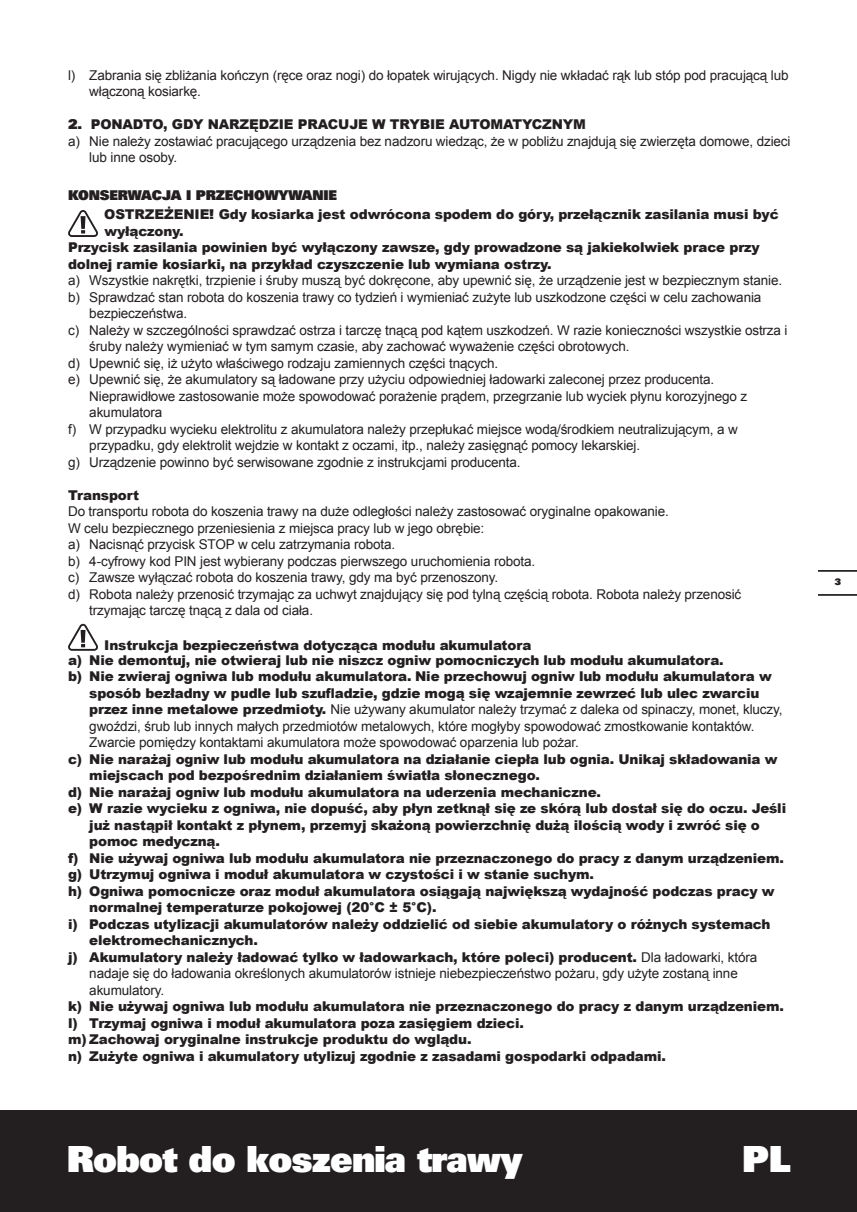
<style>
.page{position:relative;width:857px;height:1212px;background:#fff}
.page>*{position:absolute;margin:0;border:0;box-sizing:border-box;transform-origin:0 0}
.t1{font:900 36px "Univers";letter-spacing:-.025em;color:#fff}
.t2{font:13.5px/16.5px "Arial";letter-spacing:-.01em;color:#231f20}
.t3{font:900 13.5px/16.5px "Arial";letter-spacing:-.01em;color:#231f20}
.t4{font:900 13.5px "Univers";letter-spacing:-.01em;color:#231f20}
.t5{font:900 9px "Univers";color:#231f20}
.s1{font-family:"Univers"}
.s2{font-weight:900}
.s3{font-weight:400}
</style>
<div class="page">
<div style="left:0;top:1110px;width:857px;height:102px;background:#231f20"></div>
<hr style="left:819px;top:594px;width:38px;height:2px;background:#000">
<hr style="left:819px;top:570px;width:38px;height:2px;background:#000">
<svg style="left:68px;top:210px;width:30px;height:27px"></svg>
<svg style="left:68px;top:624px;width:30px;height:27px"></svg>
<p class="t2" style="left:89px;top:67px;width:701px;text-indent:-21px">l) Zabrania się zbliżania kończyn (ręce oraz nogi) do łopatek wirujących. Nigdy nie wkładać rąk lub stóp pod pracującą lub włączoną kosiarkę.</p>
<p class="t3" style="left:68px;top:116px;width:519px"><span class="s1">2.</span> PONADTO, GDY NARZĘDZIE PRACUJE W TRYBIE AUTOMATYCZNYM</p>
<p class="t2" style="left:68px;top:133px;width:724px">a) Nie należy zostawiać pracującego urządzenia bez nadzoru wiedząc, że w pobliżu znajdują się zwierzęta domowe, dzieci</p>
<p class="t2" style="left:89px;top:149px;width:89px">lub inne osoby.</p>
<p class="t4" style="left:68px;top:187px;width:270px">KONSERWACJA I PRZECHOWYWANIE</p>
<p class="t3" style="left:104px;top:206px;width:676px">OSTRZEŻENIE<span class="s1">!</span> Gdy kosiarka jest odwrócona spodem do góry, przełącznik zasilania musi być</p>
<p class="t3" style="left:104px;top:222px;width:81px">wyłączony.</p>
<p class="t3" style="left:68px;top:239px;width:693px">Przycisk zasilania powinien być wyłączony zawsze, gdy prowadzone są jakiekolwiek prace przy</p>
<p class="t3" style="left:68px;top:255px;width:485px">dolnej ramie kosiarki, na przykład czyszczenie lub wymiana ostrzy.</p>
<p class="t2" style="left:68px;top:272px;width:715px">a) Wszystkie nakrętki, trzpienie i śruby muszą być dokręcone, aby upewnić się, że urządzenie jest w bezpiecznym stanie.</p>
<p class="t2" style="left:68px;top:289px;width:695px">b) Sprawdzać stan robota do koszenia trawy co tydzień i wymieniać zużyte lub uszkodzone części w celu zachowania</p>
<p class="t2" style="left:89px;top:305px;width:99px">bezpieczeństwa.</p>
<p class="t2" style="left:68px;top:322px;width:721px">c) Należy w szczególności sprawdzać ostrza i tarczę tnącą pod kątem uszkodzeń. W razie konieczności wszystkie ostrza i</p>
<p class="t2" style="left:89px;top:338px;width:542px">śruby należy wymieniać w tym samym czasie, aby zachować wyważenie części obrotowych.</p>
<p class="t2" style="left:68px;top:355px;width:432px">d) Upewnić się, iż użyto właściwego rodzaju zamiennych części tnących.</p>
<p class="t2" style="left:68px;top:371px;width:648px">e) Upewnić się, że akumulatory są ładowane przy użyciu odpowiedniej ładowarki zaleconej przez producenta.</p>
<p class="t2" style="left:89px;top:388px;width:659px">Nieprawidłowe zastosowanie może spowodować porażenie prądem, przegrzanie lub wyciek płynu korozyjnego z</p>
<p class="t2" style="left:89px;top:404px;width:74px">akumulatora</p>
<p class="t2" style="left:68px;top:421px;width:671px">f) W przypadku wycieku elektrolitu z akumulatora należy przepłukać miejsce wodą/środkiem neutralizującym, a w</p>
<p class="t2" style="left:89px;top:437px;width:552px">przypadku, gdy elektrolit wejdzie w kontakt z oczami, itp., należy zasięgnąć pomocy lekarskiej.</p>
<p class="t2" style="left:68px;top:454px;width:454px">g) Urządzenie powinno być serwisowane zgodnie z instrukcjami producenta.</p>
<p class="t3" style="left:68px;top:486px;width:73px">Transport</p>
<p class="t2" style="left:68px;top:503px;width:602px">Do transportu robota do koszenia trawy na duże odległości należy zastosować oryginalne opakowanie.</p>
<p class="t2" style="left:68px;top:520px;width:418px">W celu bezpiecznego przeniesienia z miejsca pracy lub w jego obrębie:</p>
<p class="t2" style="left:68px;top:536px;width:329px">a) Nacisnąć przycisk STOP w celu zatrzymania robota.</p>
<p class="t2" style="left:68px;top:553px;width:469px">b) 4-cyfrowy kod PIN jest wybierany podczas pierwszego uruchomienia robota.</p>
<p class="t2" style="left:68px;top:569px;width:432px">c) Zawsze wyłączać robota do koszenia trawy, gdy ma być przenoszony.</p>
<p class="t2" style="left:68px;top:586px;width:675px">d) Robota należy przenosić trzymając za uchwyt znajdujący się pod tylną częścią robota. Robota należy przenosić</p>
<p class="t2" style="left:89px;top:602px;width:225px">trzymając tarczę tnącą z dala od ciała.</p>
<p class="t3" style="left:68px;top:637px;width:657px;line-height:15px;text-indent:36px">Instrukcja bezpieczeństwa dotycząca modułu akumulatora<br>a) Nie demontuj, nie otwieraj lub nie niszcz ogniw pomocniczych lub modułu akumulatora.</p>
<p class="t2" style="left:89px;top:668px;width:695px;text-indent:-21px"><span class="s2">b) Nie zwieraj ogniwa lub modułu akumulatora. Nie przechowuj ogniw lub modułu akumulatora w sposób bezładny w pudle lub szufladzie, gdzie mogą się wzajemnie zewrzeć lub ulec zwarciu przez inne metalowe przedmioty.</span> Nie używany akumulator należy trzymać z daleka od spinaczy, monet, kluczy, gwoździ, śrub lub innych małych przedmiotów metalowych, które mogłyby spowodować zmostkowanie kontaktów.<br>Zwarcie pomiędzy kontaktami akumulatora może spowodować oparzenia lub pożar.</p>
<p class="t3" style="left:68px;top:750px;width:711px">c) Nie narażaj ogniw lub modułu akumulatora na działanie ciepła lub ognia. Unikaj składowania w</p>
<p class="t3" style="left:89px;top:767px;width:452px">miejscach pod bezpośrednim działaniem światła słonecznego.</p>
<p class="t3" style="left:68px;top:783px;width:534px">d) Nie narażaj ogniw lub modułu akumulatora na uderzenia mechaniczne.</p>
<p class="t3" style="left:68px;top:800px;width:719px">e) W razie wycieku z ogniwa, nie dopuść, aby płyn zetknął się ze skórą lub dostał się do oczu. Jeśli</p>
<p class="t3" style="left:89px;top:816px;width:672px">już nastąpił kontakt z płynem, przemyj skażoną powierzchnię dużą ilością wody i zwróć się o</p>
<p class="t3" style="left:89px;top:833px;width:132px">pomoc medyczną.</p>
<p class="t3" style="left:68px;top:849px;width:717px">f) Nie używaj ogniwa lub modułu akumulatora nie przeznaczonego do pracy z danym urządzeniem.</p>
<p class="t3" style="left:68px;top:866px;width:527px">g) Utrzymuj ogniwa i moduł akumulatora w czystości i w stanie suchym.</p>
<p class="t3" style="left:68px;top:882px;width:708px">h) Ogniwa pomocnicze oraz moduł akumulatora osiągają największą wydajność podczas pracy w</p>
<p class="t3" style="left:89px;top:899px;width:349px">normalnej temperaturze pokojowej (20°C ± 5°C).</p>
<p class="t3" style="left:68px;top:915px;width:704px">i) Podczas utylizacji akumulatorów należy oddzielić od siebie akumulatory o różnych systemach</p>
<p class="t3" style="left:89px;top:932px;width:170px">elektromechanicznych.</p>
<p class="t3" style="left:68px;top:948px;width:691px">j) Akumulatory należy ładować tylko w ładowarkach, które poleci) producent. <span class="s3">Dla ładowarki, która</span></p>
<p class="t2" style="left:89px;top:965px;width:650px">nadaje się do ładowania określonych akumulatorów istnieje niebezpieczeństwo pożaru, gdy użyte zostaną inne</p>
<p class="t2" style="left:89px;top:982px;width:76px">akumulatory.</p>
<p class="t3" style="left:68px;top:998px;width:717px">k) Nie używaj ogniwa lub modułu akumulatora nie przeznaczonego do pracy z danym urządzeniem. l) Trzymaj ogniwa i moduł akumulatora poza zasięgiem dzieci.<br>m) Zachowaj oryginalne instrukcje produktu do wglądu.<br>n) Zużyte ogniwa i akumulatory utylizuj zgodnie z zasadami gospodarki odpadami.</p>
<h1 class="t1" style="left:67px;top:1135px;width:457px">Robot do koszenia trawy</h1>
<h1 class="t1" style="left:742px;top:1135px;width:50px">PL</h1>
<p class="t5" style="left:834px;top:576px;width:8px">3</p>
</div>
